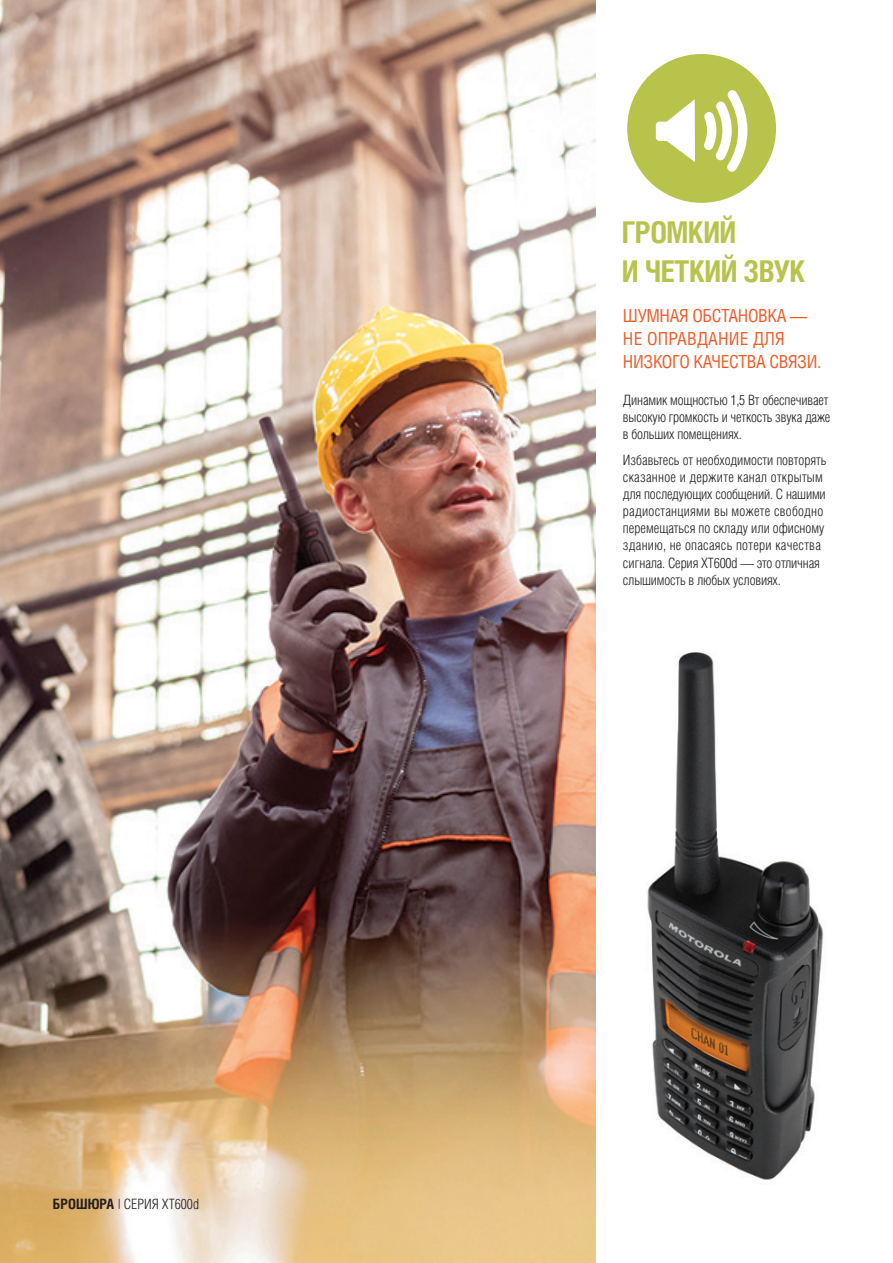
<style>
.page{position:relative;width:893px;height:1263px;background:#fff}
.page>*{position:absolute;margin:0;border:0;box-sizing:border-box;transform-origin:0 0}
.t1{font:700 30px/39px "Helios Cond C";letter-spacing:-.02em;color:#b7c34b}
.t2{font:18px/23.2px "Helios Cond C";letter-spacing:-.02em;color:#ef5b29}
.t3{font:14.25px/17.1px "Helios Cond Light C";color:#231f20}
.s1{font-family:"Helios Cond C";font-weight:700}
</style>
<div class="page">
<img style="left:0;top:0;width:595px;height:1263px">
<div style="left:627px;top:54px;width:149px;height:149px;background:#b7c34b;border-radius:50%"></div>
<svg style="left:704px;top:90px;width:43px;height:82px"></svg>
<svg style="left:656px;top:99px;width:39px;height:63px"></svg>
<img style="left:647px;top:652px;width:177px;height:528px">
<p class="t3" style="left:53px;top:1195px;width:148px"><span class="s1">БРОШЮРА</span> | СЕРИЯ XT600d</p>
<p class="t1" style="left:622px;top:212px;width:185px">ГРОМКИЙ<br>И ЧЕТКИЙ ЗВУК</p>
<p class="t2" style="left:623px;top:303px;width:200px">ШУМНАЯ ОБСТАНОВКА —<br>НЕ ОПРАВДАНИЕ ДЛЯ<br>НИЗКОГО КАЧЕСТВА СВЯЗИ.</p>
<p class="t3" style="left:623px;top:391px;width:209px">Динамик мощностью 1,5 Вт обеспечивает высокую громкость и четкость звука даже в больших помещениях.</p>
<p class="t3" style="left:623px;top:451px;width:205px">Избавьтесь от необходимости повторять сказанное и держите канал открытым для последующих сообщений. С нашими радиостанциями вы можете свободно перемещаться по складу или офисному зданию, не опасаясь потери качества сигнала. Серия XT600d — это отличная слышимость в любых условиях.</p>
</div>
